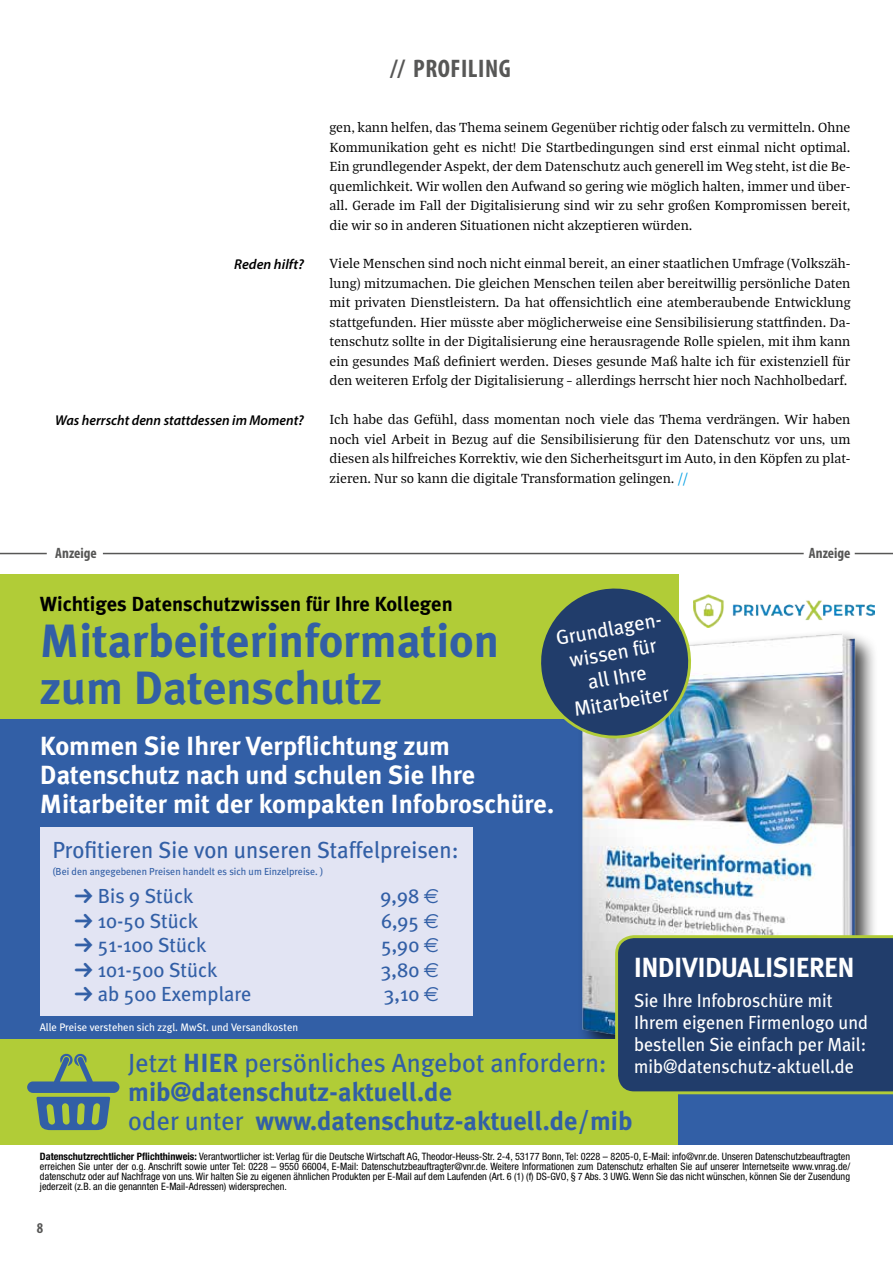
<style>
.page{position:relative;width:893px;height:1263px;background:#fff}
.page>*{position:absolute;margin:0;border:0;box-sizing:border-box;transform-origin:0 0}
.t1{font:700 46.65px/46.7px "Meta Plus";color:#325fa6}
.t2{font:27.75px "Meta Bold Caps";color:#fff;scale:.96 1}
.t3{font:700 26.25px/29.1px "Meta Plus";color:#325fa6}
.t4{font:700 26.25px/29.1px "Meta Plus";color:#fff}
.t5{font:700 condensed 25.5px "Myriad Pro";letter-spacing:.02em;color:#575756}
.t6{font:23.4px "Meta Plus";color:#325fa6}
.t7{font:20.4px "Meta Plus";color:#325fa6}
.t8{font:700 20.4px "Meta Plus";color:#000}
.t9{font:20.4px/24.5px "Meta Plus";color:#fff;text-align:center}
.t10{font:18.9px/21.9px "Meta Plus";color:#fff;scale:.96 1}
.t11{font:700 condensed 15px "Myriad Pro";color:#575756}
.t12{font:14.25px/19.5px "Bagatela";color:#000;text-align:justify}
.t13{font:italic 600 14.25px "Myriad Pro";color:#000}
.t14{font:10.95px "Meta Plus";color:#fff}
.t15{font:condensed 10.2px/10.2px "Helvetica Neue LT Std";color:#000;text-align:justify}
.t16{font:10.2px "Meta Plus";color:#325fa6}
.s1{color:#009fe3}
.s2{font-family:"Zapf Essentials LT Arrows One"}
.s3{font-family:"Euro Sans"}
.s4{font-weight:400}
.s5{font-weight:700}
</style>
<div class="page">
<div style="left:0;top:719px;width:678px;height:320px;background:#325fa6"></div>
<div style="left:0;top:574px;width:678px;height:145px;background:#b1cc37"></div>
<img style="left:582px;top:633px;width:292px;height:406px">
<div style="left:0;top:1039px;width:678px;height:106px;background:#b1cc37"></div>
<div style="left:678px;top:1039px;width:215px;height:106px;background:#325fa6"></div>
<div style="left:40px;top:827px;width:432px;height:189px;background:#e2e4f3"></div>
<img style="left:696px;top:595px;width:179px;height:33px">
<svg style="left:541px;top:581px;width:155px;height:162px"></svg>
<svg style="left:27px;top:1053px;width:92px;height:77px"></svg>
<svg style="left:614px;top:934px;width:279px;height:161px;background:#2a466a"></svg>
<hr style="left:0;top:553px;width:47px;height:1px;background:#575756">
<hr style="left:855px;top:553px;width:38px;height:1px;background:#575756">
<hr style="left:103px;top:553px;width:701px;height:1px;background:#575756">
<p class="t13" style="left:234px;top:255px;width:71px">Reden hilft?</p>
<p class="t13" style="left:55px;top:411px;width:250px">Was herrscht denn stattdessen im Moment?</p>
<h3 class="t5" style="left:391px;top:52px;width:122px">// PROFILING</h3>
<p class="t12" style="left:330px;top:117px;width:522px">gen, kann helfen, das Thema seinem Gegenüber richtig oder falsch zu vermitteln. Ohne Kommunikation geht es nicht! Die Startbedingungen sind erst einmal nicht optimal.<br>Ein grundlegender Aspekt, der dem Datenschutz auch generell im Weg steht, ist die Be&shy;quemlichkeit. Wir wollen den Aufwand so gering wie möglich halten, immer und über&shy;all. Gerade im Fall der Digitalisierung sind wir zu sehr großen Kompromissen bereit, die wir so in anderen Situationen nicht akzeptieren würden.</p>
<p class="t12" style="left:330px;top:253px;width:522px">Viele Menschen sind noch nicht einmal bereit, an einer staatlichen Umfrage (Volkszäh&shy;lung) mitzumachen. Die gleichen Menschen teilen aber bereitwillig persönliche Daten mit privaten Dienstleistern. Da hat offensichtlich eine atemberaubende Entwicklung stattgefunden. Hier müsste aber möglicherweise eine Sensibilisierung stattfinden. Da&shy;tenschutz sollte in der Digitalisierung eine herausragende Rolle spielen, mit ihm kann ein gesundes Maß definiert werden. Dieses gesunde Maß halte ich für existenziell für den weiteren Erfolg der Digitalisierung – allerdings herrscht hier noch Nachholbedarf.</p>
<p class="t12" style="left:330px;top:409px;width:522px">Ich habe das Gefühl, dass momentan noch viele das Thema verdrängen. Wir haben noch viel Arbeit in Bezug auf die Sensibilisierung für den Datenschutz vor uns, um diesen als hilfreiches Korrektiv, wie den Sicherheitsgurt im Auto, in den Köpfen zu plat&shy;zieren. Nur so kann die digitale Transformation gelingen. <span class="s1">//</span></p>
<p class="t11" style="left:55px;top:544px;width:43px">Anzeige</p>
<p class="t11" style="left:809px;top:544px;width:43px">Anzeige</p>
<h3 class="t8" style="left:40px;top:592px;width:414px">Wichtiges Datenschutzwissen für Ihre Kollegen</h3>
<h1 class="t1" style="left:40px;top:618px;width:461px">Mitarbeiterinformation zum Datenschutz</h1>
<h3 class="t4" style="left:40px;top:731px;width:515px">Kommen Sie Ihrer Verpflichtung zum<br>Datenschutz nach und schulen Sie Ihre<br>Mitarbeiter mit der kompakten Infobroschüre.</h3>
<h3 class="t6" style="left:52px;top:836px;width:408px">Profitieren Sie von unseren Staffelpreisen:</h3>
<p class="t16" style="left:52px;top:865px;width:273px">(Bei den angegebenen Preisen handelt es sich um Einzelpreise. )</p>
<h3 class="t7" style="left:73px;top:884px;width:122px"><span class="s2">i</span> Bis 9 Stück</h3>
<h3 class="t7" style="left:380px;top:884px;width:60px">9,98 <span class="s3">€</span></h3>
<h3 class="t7" style="left:73px;top:909px;width:127px"><span class="s2">i</span> 10-50 Stück</h3>
<h3 class="t7" style="left:381px;top:909px;width:60px">6,95 <span class="s3">€</span></h3>
<h3 class="t7" style="left:73px;top:933px;width:135px"><span class="s2">i</span> 51-100 Stück</h3>
<h3 class="t7" style="left:381px;top:933px;width:60px">5,90 <span class="s3">€</span></h3>
<h3 class="t7" style="left:73px;top:958px;width:146px"><span class="s2">i</span> 101-500 Stück</h3>
<h3 class="t7" style="left:381px;top:958px;width:60px">3,80 <span class="s3">€</span></h3>
<h3 class="t7" style="left:73px;top:982px;width:180px"><span class="s2">i</span> ab 500 Exemplare</h3>
<h3 class="t7" style="left:384px;top:982px;width:57px">3,10 <span class="s3">€</span></h3>
<h3 class="t9" style="left:554px;top:626px;width:112px;rotate:-10deg">Grundlagen&shy;wissen für all Ihre<br>Mitarbeiter</h3>
<h2 class="t2" style="left:634px;top:951px;width:231px">INDIVIDUALISIEREN</h2>
<h3 class="t10" style="left:634px;top:989px;width:245px">Sie Ihre Infobroschüre mit<br>Ihrem eigenen Firmenlogo und bestellen Sie einfach per Mail: mib@datenschutz-aktuell.de</h3>
<p class="t14" style="left:40px;top:1021px;width:260px">Alle Preise verstehen sich zzgl. MwSt. und Versandkosten</p>
<h3 class="t3" style="left:128px;top:1048px;width:506px"><span class="s4">Jetzt</span> HIER <span class="s4">persönliches Angebot anfordern: </span>mib@datenschutz-aktuell.de<br><span class="s4">oder unter</span> www.datenschutz-aktuell.de/mib</h3>
<p class="t15" style="left:40px;top:1151px;width:812px"><span class="s5">Datenschutzrechtlicher Pflichthinweis:</span> Verantwortlicher ist: Verlag für die Deutsche Wirtschaft AG, Theodor-Heuss-Str. 2-4, 53177 Bonn, Tel: 0228 – 8205-0, E-Mail: info@vnr.de. Unseren Datenschutzbeauftragten erreichen Sie unter der o.g. Anschrift sowie unter Tel: 0228 – 9550 66004, E-Mail: Datenschutzbeauftragter@vnr.de. Weitere Informationen zum Datenschutz erhalten Sie auf unserer Internetseite www.vnrag.de/ datenschutz oder auf Nachfrage von uns. Wir halten Sie zu eigenen ähnlichen Produkten per E-Mail auf dem Laufenden (Art. 6 (1) (f) DS-GVO, § 7 Abs. 3 UWG. Wenn Sie das nicht wünschen, können Sie der Zusendung jederzeit (z.B. an die genannten E-Mail-Adressen) widersprechen.</p>
<p class="t11" style="left:37px;top:1219px;width:8px">8</p>
</div>
